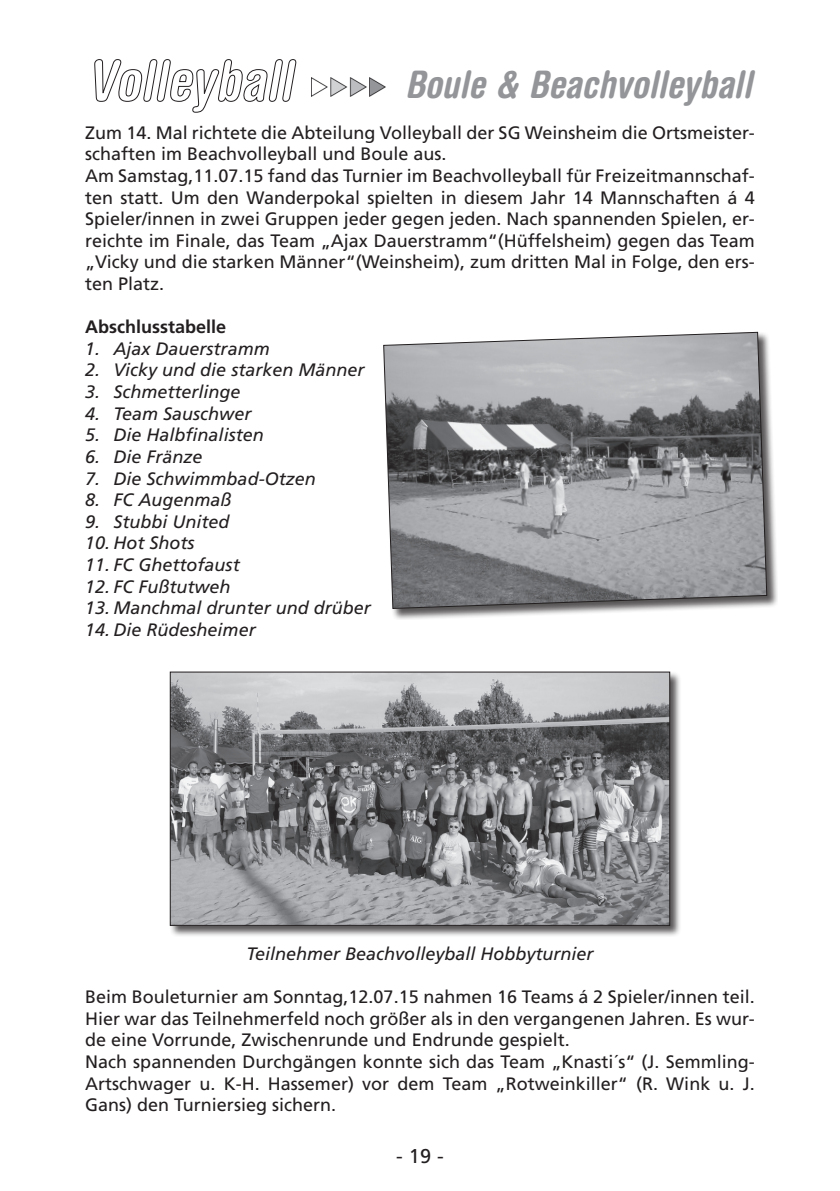
<style>
.page{position:relative;width:840px;height:1191px;background:#fff}
.page>*{position:absolute;margin:0;border:0;box-sizing:border-box;transform-origin:0 0}
.t1{font:italic 700 condensed 38px "Helvetica Rounded";color:#939598}
.t2{font:20px "Frutiger";color:#231f20}
.t3{font:18px/21.6px "Frutiger";color:#231f20}
.t4{font:italic 18px "Frutiger";color:#231f20}
.t5{font:700 18px "Frutiger";color:#231f20}
</style>
<div class="page">
<svg style="left:94px;top:59px;width:202px;height:54px"></svg>
<img style="left:311px;top:78px;width:75px;height:19px">
<div style="left:382px;top:331px;width:395px;height:289px;background:#231f20;opacity:.75"></div>
<svg style="left:382px;top:331px;width:385px;height:278px"></svg>
<div style="left:169px;top:671px;width:512px;height:266px;background:#231f20;opacity:.75"></div>
<img style="left:172px;top:673px;width:495px;height:251px">
<div style="left:170px;top:671px;width:499px;height:255px;border:1px solid #231f20"></div>
<h1 class="t1" style="left:405px;top:61px;width:348px">Boule &amp; Beachvolleyball</h1>
<p class="t3" style="left:85px;top:122px;width:671px">Zum 14. Mal richtete die Abteilung Volleyball der SG Weinsheim die Ortsmeister&shy;schaften im Beachvolleyball und Boule aus.<br>Am Samstag,11.07.15 fand das Turnier im Beachvolleyball für Freizeitmannschaf&shy;ten statt. Um den Wanderpokal spielten in diesem Jahr 14 Mannschaften á 4<br>Spieler/innen in zwei Gruppen jeder gegen jeden. Nach spannenden Spielen, er&shy;reichte im Finale, das Team „Ajax Dauerstramm“(Hüffelsheim) gegen das Team „Vicky und die starken Männer“(Weinsheim), zum dritten Mal in Folge, den ers&shy;ten Platz.</p>
<p class="t5" style="left:85px;top:316px;width:142px">Abschlusstabelle</p>
<p class="t4" style="left:85px;top:338px;width:186px">1. Ajax Dauerstramm</p>
<p class="t4" style="left:85px;top:360px;width:281px">2. Vicky und die starken Männer</p>
<p class="t4" style="left:85px;top:381px;width:157px">3. Schmetterlinge</p>
<p class="t4" style="left:85px;top:403px;width:168px">4. Team Sauschwer</p>
<p class="t4" style="left:85px;top:424px;width:180px">5. Die Halbfinalisten</p>
<p class="t4" style="left:85px;top:446px;width:119px">6. Die Fränze</p>
<p class="t4" style="left:85px;top:468px;width:232px">7. Die Schwimmbad-Otzen</p>
<p class="t4" style="left:85px;top:489px;width:148px">8. FC Augenmaß</p>
<p class="t4" style="left:85px;top:511px;width:146px">9. Stubbi United</p>
<p class="t4" style="left:85px;top:532px;width:111px">10. Hot Shots</p>
<p class="t4" style="left:85px;top:554px;width:156px">11. FC Ghettofaust</p>
<p class="t4" style="left:85px;top:576px;width:147px">12. FC Fußtutweh</p>
<p class="t4" style="left:85px;top:597px;width:287px">13. Manchmal drunter und drüber</p>
<p class="t4" style="left:85px;top:619px;width:172px">14. Die Rüdesheimer</p>
<p class="t4" style="left:246px;top:943px;width:348px">Teilnehmer Beachvolleyball Hobbyturnier</p>
<p class="t3" style="left:85px;top:986px;width:671px">Beim Bouleturnier am Sonntag,12.07.15 nahmen 16 Teams á 2 Spieler/innen teil.<br>Hier war das Teilnehmerfeld noch größer als in den vergangenen Jahren. Es wur&shy;de eine Vorrunde, Zwischenrunde und Endrunde gespielt.<br>Nach spannenden Durchgängen konnte sich das Team „Knasti´s“ (J. Semmling-Artschwager u. K-H. Hassemer) vor dem Team „Rotweinkiller“ (R. Wink u. J.<br>Gans) den Turniersieg sichern.</p>
<p class="t2" style="left:396px;top:1144px;width:49px">- 19 -</p>
</div>
